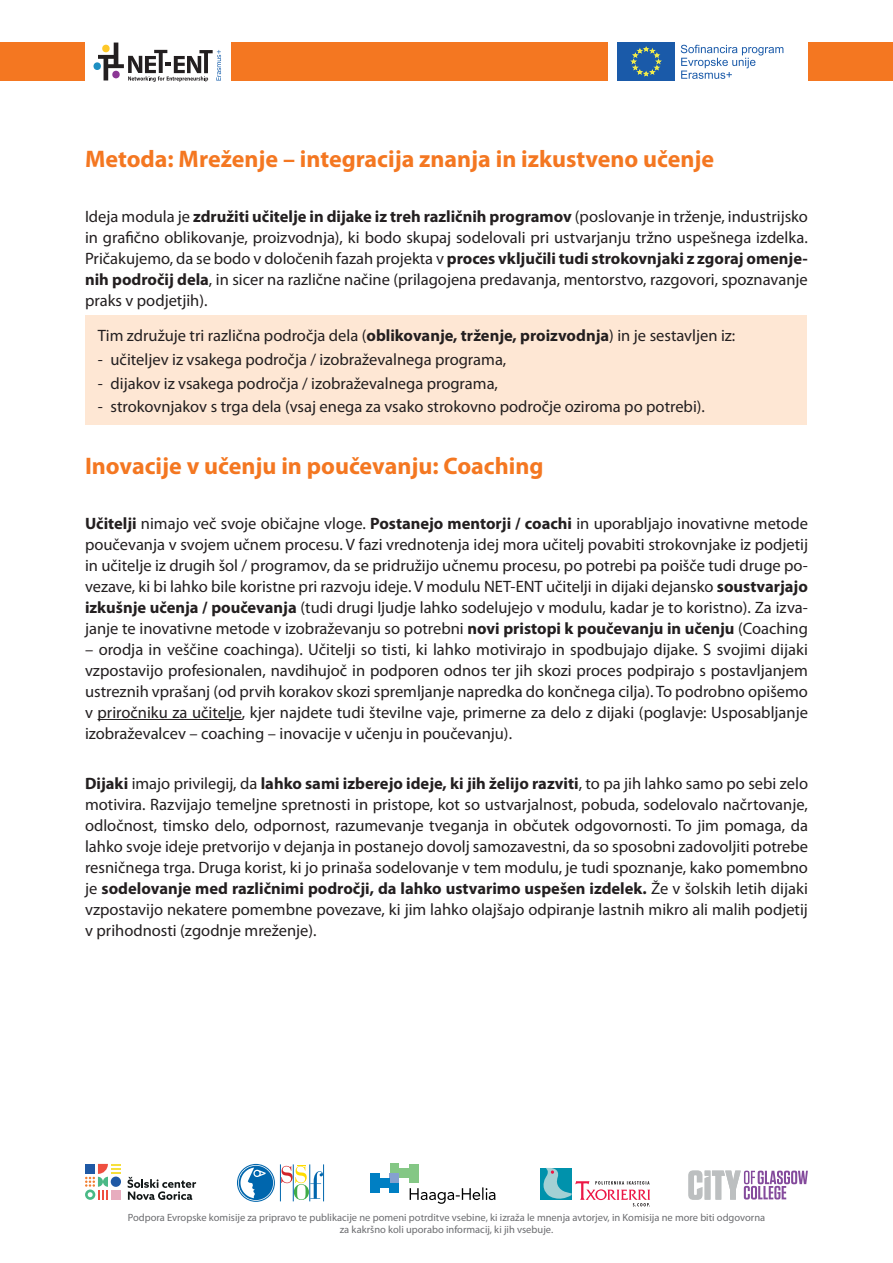
<style>
.page{position:relative;width:893px;height:1263px;background:#fff}
.page>*{position:absolute;margin:0;border:0;box-sizing:border-box;transform-origin:0 0}
.t1{font:700 24px "Myriad Pro";color:#f47721}
.t2{font:16.5px/21px "Myriad Pro";color:#231f20;text-align:justify}
.t3{font:10.5px/12px "Myriad Pro";color:#6c6d70;text-align:center}
.s1{font-weight:700}
</style>
<div class="page">
<div style="left:231px;top:43px;width:377px;height:38px;background:#f47721"></div>
<div style="left:0;top:43px;width:85px;height:38px;background:#f47721"></div>
<div style="left:94px;top:62px;width:7px;height:8px;background:#1e8fc2;border-radius:50%"></div>
<svg style="left:98px;top:43px;width:123px;height:39px"></svg>
<div style="left:808px;top:43px;width:85px;height:38px;background:#f47721"></div>
<div style="left:618px;top:43px;width:57px;height:38px;background:#1a5aa9"></div>
<svg style="left:631px;top:47px;width:30px;height:29px"></svg>
<svg style="left:681px;top:45px;width:102px;height:34px"></svg>
<svg style="left:688px;top:1170px;width:120px;height:30px"></svg>
<svg style="left:410px;top:1187px;width:85px;height:17px"></svg>
<div style="left:390px;top:1164px;width:9px;height:9px;background:#84c785"></div>
<div style="left:410px;top:1164px;width:9px;height:9px;background:#84c785"></div>
<div style="left:410px;top:1174px;width:9px;height:9px;background:#84c785"></div>
<div style="left:400px;top:1169px;width:9px;height:9px;background:#84c785"></div>
<div style="left:390px;top:1174px;width:9px;height:9px;background:#85a1cf"></div>
<div style="left:370px;top:1174px;width:9px;height:9px;background:#007fc3"></div>
<div style="left:370px;top:1184px;width:9px;height:9px;background:#007fc3"></div>
<div style="left:380px;top:1179px;width:9px;height:9px;background:#007fc3"></div>
<div style="left:390px;top:1184px;width:9px;height:9px;background:#007fc3"></div>
<svg style="left:85px;top:1164px;width:36px;height:36px"></svg>
<div style="left:111px;top:1190px;width:10px;height:10px;background:#e7acbe"></div>
<svg style="left:128px;top:1177px;width:68px;height:23px"></svg>
<svg style="left:540px;top:1168px;width:110px;height:38px"></svg>
<svg style="left:281px;top:1165px;width:42px;height:35px"></svg>
<hr style="left:293px;top:1164px;width:1px;height:37px;background:#0066ad">
<hr style="left:323px;top:1164px;width:1px;height:37px;background:#0066ad">
<hr style="left:280px;top:1164px;width:1px;height:37px;background:#0066ad">
<hr style="left:309px;top:1164px;width:1px;height:37px;background:#0066ad">
<svg style="left:237px;top:1164px;width:38px;height:38px"></svg>
<hr style="left:98px;top:719px;width:144px;height:1px;background:#231f20">
<div style="left:85px;top:316px;width:722px;height:109px;background:#fee7d4"></div>
<h1 class="t1" style="left:85px;top:145px;width:631px">Metoda: Mreženje – integracija znanja in izkustveno učenje</h1>
<p class="t2" style="left:85px;top:206px;width:724px">Ideja modula je <span class="s1">združiti učitelje in dijake iz treh različnih programov</span> (poslovanje in trženje, industrijsko in grafično oblikovanje, proizvodnja), ki bodo skupaj sodelovali pri ustvarjanju tržno uspešnega izdelka.<br>Pričakujemo, da se bodo v določenih fazah projekta v <span class="s1">proces vključili tudi strokovnjaki z zgoraj omenje&shy;nih področij dela</span>, in sicer na različne načine (prilagojena predavanja, mentorstvo, razgovori, spoznavanje praks v podjetjih).</p>
<p class="t2" style="left:98px;top:325px;width:639px">Tim združuje tri različna področja dela (<span class="s1">oblikovanje, trženje, proizvodnja</span>) in je sestavljen iz:</p>
<p class="t2" style="left:98px;top:349px;width:410px">- učiteljev iz vsakega področja / izobraževalnega programa,</p>
<p class="t2" style="left:98px;top:373px;width:402px">- dijakov iz vsakega področja / izobraževalnega programa,</p>
<p class="t2" style="left:98px;top:397px;width:609px">- strokovnjakov s trga dela (vsaj enega za vsako strokovno področje oziroma po potrebi).</p>
<h1 class="t1" style="left:85px;top:452px;width:460px">Inovacije v učenju in poučevanju: Coaching</h1>
<p class="t2" style="left:85px;top:513px;width:724px"><span class="s1">Učitelji</span> nimajo več svoje običajne vloge. <span class="s1">Postanejo mentorji / coachi</span> in uporabljajo inovativne metode poučevanja v svojem učnem procesu. V fazi vrednotenja idej mora učitelj povabiti strokovnjake iz podjetij in učitelje iz drugih šol / programov, da se pridružijo učnemu procesu, po potrebi pa poišče tudi druge po&shy;vezave, ki bi lahko bile koristne pri razvoju ideje. V modulu NET-ENT učitelji in dijaki dejansko <span class="s1">soustvarjajo izkušnje učenja / poučevanja</span> (tudi drugi ljudje lahko sodelujejo v modulu, kadar je to koristno). Za izva&shy;janje te inovativne metode v izobraževanju so potrebni <span class="s1">novi pristopi k poučevanju in učenju</span> (Coaching</p>
<p class="t2" style="left:85px;top:639px;width:724px">– orodja in veščine coachinga). Učitelji so tisti, ki lahko motivirajo in spodbujajo dijake. S svojimi dijaki vzpostavijo profesionalen, navdihujoč in podporen odnos ter jih skozi proces podpirajo s postavljanjem ustreznih vprašanj (od prvih korakov skozi spremljanje napredka do končnega cilja). To podrobno opišemo v priročniku za učitelje, kjer najdete tudi številne vaje, primerne za delo z dijaki (poglavje: Usposabljanje izobraževalcev – coaching – inovacije v učenju in poučevanju).</p>
<p class="t2" style="left:85px;top:774px;width:724px"><span class="s1">Dijaki</span> imajo privilegij, da <span class="s1">lahko sami izberejo ideje, ki jih želijo razviti</span>, to pa jih lahko samo po sebi zelo motivira. Razvijajo temeljne spretnosti in pristope, kot so ustvarjalnost, pobuda, sodelovalo načrtovanje, odločnost, timsko delo, odpornost, razumevanje tveganja in občutek odgovornosti. To jim pomaga, da lahko svoje ideje pretvorijo v dejanja in postanejo dovolj samozavestni, da so sposobni zadovoljiti potrebe resničnega trga. Druga korist, ki jo prinaša sodelovanje v tem modulu, je tudi spoznanje, kako pomembno je <span class="s1">sodelovanje med različnimi področji, da lahko ustvarimo uspešen izdelek.</span> Že v šolskih letih dijaki vzpostavijo nekatere pomembne povezave, ki jim lahko olajšajo odpiranje lastnih mikro ali malih podjetij v prihodnosti (zgodnje mreženje).</p>
<p class="t3" style="left:128px;top:1211px;width:639px">Podpora Evropske komisije za pripravo te publikacije ne pomeni potrditve vsebine, ki izraža le mnenja avtorjev, in Komisija ne more biti odgovorna za kakršno koli uporabo informacij, ki jih vsebuje.</p>
</div>
